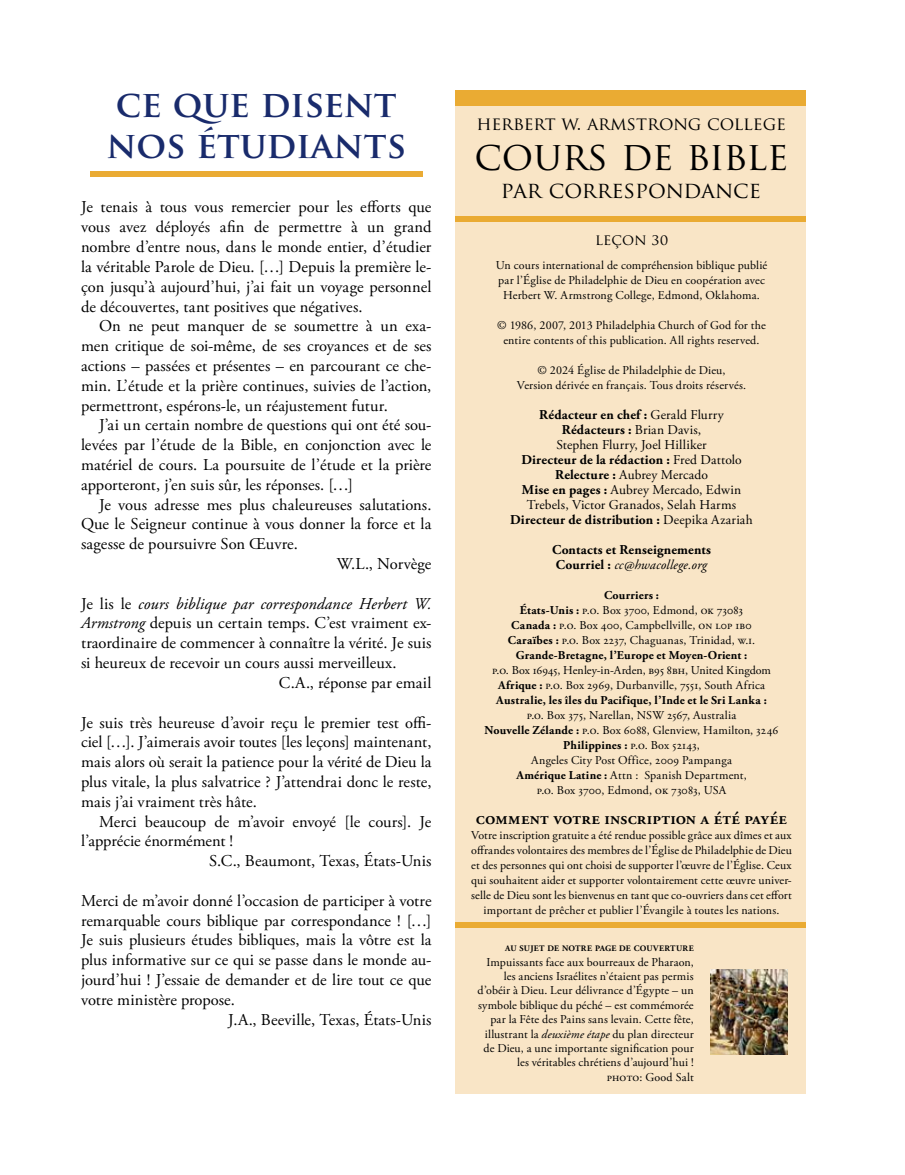
<style>
.page{position:relative;width:905px;height:1175px;background:#fff}
.page>*{position:absolute;margin:0;border:0;box-sizing:border-box;transform-origin:0 0}
.t1{font:39px "Trajan Pro";letter-spacing:-.01em;color:#000}
.t2{font:700 36px/40.5px "Trajan Pro";color:#192b6c}
.t3{font:22.2px "Trajan Pro";letter-spacing:-.01em;color:#000}
.t4{font:600 18px "Adobe Garamond Pro";letter-spacing:.01em;color:#000}
.t5{font:18px "Trajan Pro";letter-spacing:-.005em;color:#000}
.t6{font:16.5px/19.8px "Adobe Garamond Pro";letter-spacing:-.005em;color:#000;text-align:justify}
.t7{font:italic 16.5px "Adobe Garamond Pro";letter-spacing:.005em;color:#000}
.t8{font:15px "Trajan Pro";letter-spacing:.01em;color:#000}
.t9{font:13.5px/15px "Adobe Garamond Pro";color:#000;text-align:center}
.t10{font:700 13.5px/15px "Adobe Garamond Pro";letter-spacing:.015em;color:#000}
.t11{font:12px/15px "Adobe Garamond Pro";letter-spacing:.01em;color:#000;text-align:center}
.t12{font:700 8.4px "Adobe Garamond Pro";letter-spacing:.03em;color:#000}
.s1{font-style:normal}
.s2{font-style:italic}
.s3{font-weight:700}
.s4{font-weight:400;font-style:italic}
</style>
<div class="page">
<div style="left:455px;top:90px;width:351px;height:1004px;background:#f9e5c6"></div>
<img style="left:710px;top:969px;width:77px;height:85px">
<div style="left:90px;top:171px;width:332px;height:5px;background:#eaab33"></div>
<div style="left:455px;top:90px;width:351px;height:15px;background:#eaab33"></div>
<div style="left:455px;top:216px;width:351px;height:5px;background:#eaab33"></div>
<div style="left:455px;top:922px;width:351px;height:5px;background:#eaab33"></div>
<h2 class="t2" style="left:106px;top:84px;width:301px">CE QUE DISENT<br>NOS ÉTUDIANTS</h2>
<p class="t6" style="left:81px;top:198px;width:352px">Je tenais à tous vous remercier pour les efforts que vous avez déployés afin de permettre à un grand nombre d’entre nous, dans le monde entier, d’étudier la véritable Parole de Dieu. […] Depuis la première le&shy;çon jusqu’à aujourd’hui, j’ai fait un voyage personnel de découvertes, tant positives que négatives.</p>
<p class="t6" style="left:81px;top:317px;width:352px;text-indent:18px">On ne peut manquer de se soumettre à un exa&shy;men critique de soi-même, de ses croyances et de ses actions – passées et présentes – en parcourant ce che&shy;min. L’étude et la prière continues, suivies de l’action, permettront, espérons-le, un réajustement futur.</p>
<p class="t6" style="left:81px;top:416px;width:352px;text-indent:18px">J’ai un certain nombre de questions qui ont été sou&shy;levées par l’étude de la Bible, en conjonction avec le matériel de cours. La poursuite de l’étude et la prière apporteront, j’en suis sûr, les réponses. […]</p>
<p class="t6" style="left:99px;top:495px;width:334px">Je vous adresse mes plus chaleureuses salutations.</p>
<p class="t6" style="left:81px;top:515px;width:352px">Que le Seigneur continue à vous donner la force et la</p>
<p class="t6" style="left:81px;top:534px;width:218px">sagesse de poursuivre Son Œuvre.</p>
<p class="t6" style="left:337px;top:554px;width:96px">W.L., Norvège</p>
<p class="t7" style="left:81px;top:593px;width:352px"><span class="s1">Je lis le</span> cours biblique par correspondance Herbert W.</p>
<p class="t6" style="left:81px;top:614px;width:352px"><span class="s2">Armstrong</span> depuis un certain temps. C’est vraiment ex-</p>
<p class="t6" style="left:81px;top:633px;width:352px">traordinaire de commencer à connaître la vérité. Je suis</p>
<p class="t6" style="left:81px;top:653px;width:317px">si heureux de recevoir un cours aussi merveilleux.</p>
<p class="t6" style="left:279px;top:673px;width:154px">C.A., réponse par email</p>
<p class="t6" style="left:81px;top:713px;width:352px">Je suis très heureuse d’avoir reçu le premier test offi&shy;ciel […]. J’aimerais avoir toutes [les leçons] maintenant, mais alors où serait la patience pour la vérité de Dieu la plus vitale, la plus salvatrice ? J’attendrai donc le reste, mais j’ai vraiment très hâte.</p>
<p class="t6" style="left:99px;top:812px;width:334px">Merci beaucoup de m’avoir envoyé [le cours]. Je</p>
<p class="t6" style="left:81px;top:831px;width:154px">l’apprécie énormément !</p>
<p class="t6" style="left:209px;top:851px;width:224px">S.C., Beaumont, Texas, États-Unis</p>
<p class="t6" style="left:81px;top:891px;width:352px">Merci de m’avoir donné l’occasion de participer à votre</p>
<p class="t6" style="left:81px;top:911px;width:352px">remarquable cours biblique par correspondance ! […]</p>
<p class="t6" style="left:81px;top:930px;width:352px">Je suis plusieurs études bibliques, mais la vôtre est la</p>
<p class="t6" style="left:81px;top:950px;width:352px">plus informative sur ce qui se passe dans le monde au-</p>
<p class="t6" style="left:81px;top:970px;width:352px">jourd’hui ! J’essaie de demander et de lire tout ce que</p>
<p class="t6" style="left:81px;top:990px;width:155px">votre ministère propose.</p>
<p class="t6" style="left:228px;top:1010px;width:205px">J.A., Beeville, Texas, États-Unis</p>
<p class="t5" style="left:476px;top:112px;width:311px">HERBERT W. ARMSTRONG COLLEGE</p>
<h1 class="t1" style="left:474px;top:131px;width:315px">COURS DE BIBLE</h1>
<h3 class="t3" style="left:501px;top:176px;width:261px">PAR CORRESPONDANCE</h3>
<p class="t8" style="left:595px;top:230px;width:75px">LEÇON 30</p>
<p class="t11" style="left:496px;top:258px;width:273px">Un cours international de compréhension biblique publié par l’Église de Philadelphie de Dieu en coopération avec<br>Herbert W. Armstrong College, Edmond, Oklahoma.</p>
<p class="t11" style="left:497px;top:318px;width:270px">© 1986, 2007, 2013 Philadelphia Church of God for the entire contents of this publication. All rights reserved.</p>
<p class="t11" style="left:517px;top:363px;width:231px">© 2024 Église de Philadelphie de Dieu,<br>Version dérivée en français. Tous droits réservés.</p>
<p class="t9" style="left:510px;top:407px;width:244px"><span class="s3">Rédacteur en chef :</span> Gerald Flurry <span class="s3">Rédacteurs :</span> Brian Davis,<br>Stephen Flurry, Joel Hilliker<br><span class="s3">Directeur de la rédaction :</span> Fred Dattolo <span class="s3">Relecture :</span> Aubrey Mercado<br><span class="s3">Mise en pages :</span> Aubrey Mercado, Edwin Trebels, Victor Granados, Selah Harms <span class="s3">Directeur de distribution :</span> Deepika Azariah</p>
<p class="t10" style="left:552px;top:542px;width:160px">Contacts et Renseignements<br>Courriel : <span class="s4">cc@hwacollege.org</span></p>
<p class="t11" style="left:508px;top:588px;width:249px"><span class="s3">Courriers :<br>États-Unis :</span> p.o. Box 3700, Edmond, ok 73083<br><span class="s3">Canada :</span> p.o. Box 400, Campbellville, on l0p 1b0<br><span class="s3">Caraïbes :</span> p.o. Box 2237, Chaguanas, Trinidad, w.i.<br><span class="s3">Grande-Bretagne, l’Europe et Moyen-Orient :</span></p>
<p class="t11" style="left:492px;top:663px;width:280px">p.o. Box 16945, Henley-in-Arden, b95 8bh, United Kingdom<br><span class="s3">Afrique :</span> p.o. Box 2969, Durbanville, 7551, South Africa<br><span class="s3">Australie, les îles du Pacifique, l’Inde et le Sri Lanka :</span></p>
<p class="t11" style="left:484px;top:708px;width:295px">p.o. Box 375, Narellan, NSW 2567, Australia<br><span class="s3">Nouvelle Zélande :</span> p.o. Box 6088, Glenview, Hamilton, 3246<br><span class="s3">Philippines :</span> p.o. Box 52143,<br>Angeles City Post Office, 2009 Pampanga<br><span class="s3">Amérique Latine :</span> Attn : Spanish Department,<br>p.o. Box 3700, Edmond, ok 73083, USA</p>
<p class="t4" style="left:476px;top:808px;width:313px">comment votre inscription a été payée</p>
<p class="t11" style="left:471px;top:828px;width:322px">Votre inscription gratuite a été rendue possible grâce aux dîmes et aux offrandes volontaires des membres de l’Église de Philadelphie de Dieu et des personnes qui ont choisi de supporter l’œuvre de l’Église. Ceux qui souhaitent aider et supporter volontairement cette œuvre univer&shy;selle de Dieu sont les bienvenus en tant que co-ouvriers dans cet effort important de prêcher et publier l’Évangile à toutes les nations.</p>
<p class="t12" style="left:505px;top:943px;width:190px">AU SUJET DE NOTRE PAGE DE COUVERTURE</p>
<p class="t11" style="left:477px;top:955px;width:218px;line-height:14.4px;text-align:right">Impuissants face aux bourreaux de Pharaon, les anciens Israélites n’étaient pas permis d’obéir à Dieu. Leur délivrance d’Égypte – un symbole biblique du péché – est commémorée par la Fête des Pains sans levain. Cette fête, illustrant la <span class="s2">deuxième étape</span> du plan directeur de Dieu, a une importante signification pour les véritables chrétiens d’aujourd’hui !<br>photo: Good Salt</p>
</div>
